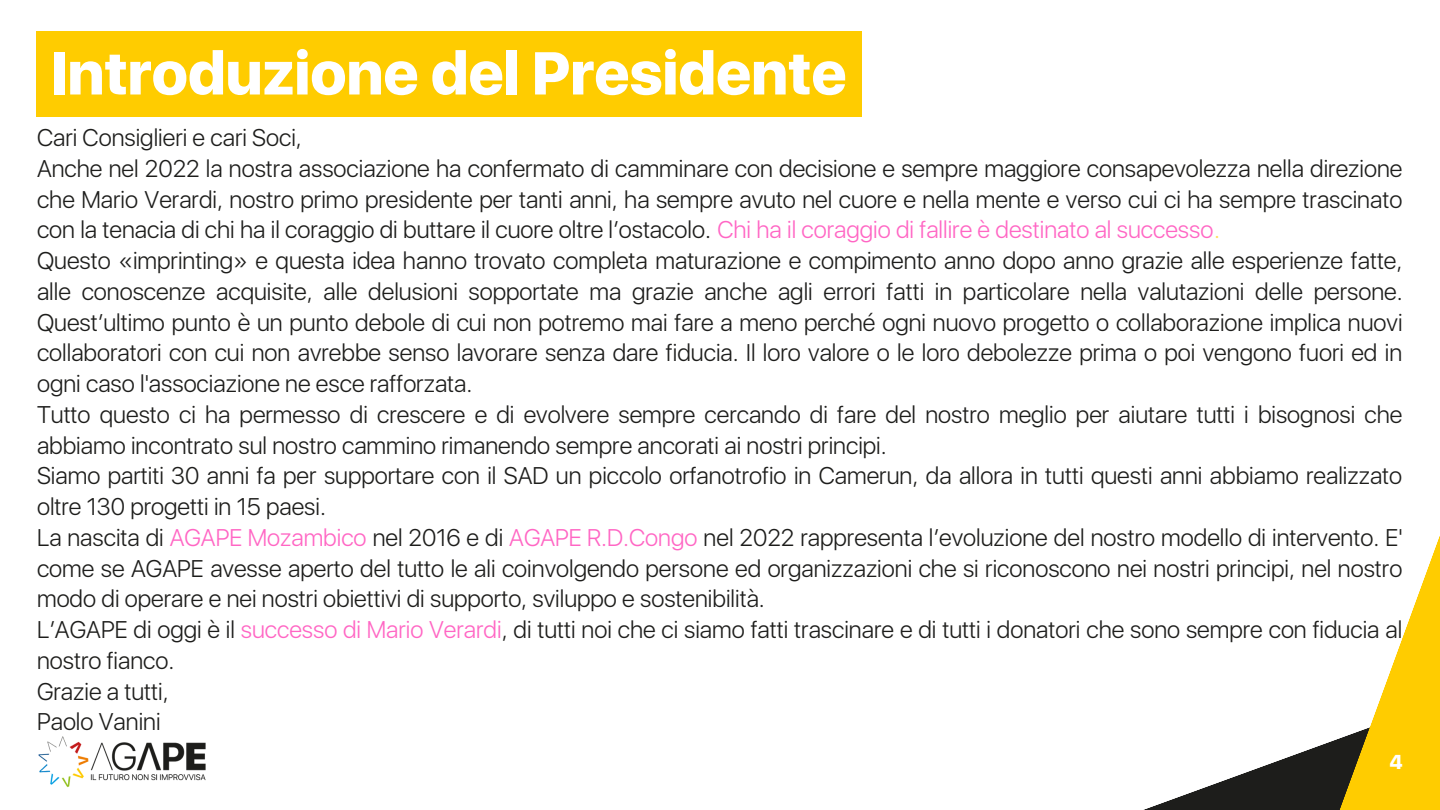
<style>
.page{position:relative;width:1440px;height:810px;background:#fff}
.page>*{position:absolute;margin:0;border:0;box-sizing:border-box;transform-origin:0 0}
.t1{font:800 60px "SFUI Display";color:#fff}
.t2{font:300 24px/30.8px "SFUI Display";color:#1d1d1b;text-align:justify}
.t3{font:800 20px "SFUI Display";color:#fff}
.s1{color:#ff66c4}
.s2{color:#ffde59}
</style>
<div class="page">
<img style="left:38px;top:736px;width:168px;height:52px">
<svg style="left:1143px;top:536px;width:297px;height:274px"></svg>
<div style="left:36px;top:31px;width:826px;height:86px;background:#fc0"></div>
<p class="t1" style="left:51px;top:37px;width:798px">Introduzione del Presidente</p>
<p class="t2" style="left:37px;top:122px;width:266px">Cari Consiglieri e cari Soci,</p>
<p class="t2" style="left:37px;top:153px;width:1367px">Anche nel 2022 la nostra associazione ha confermato di camminare con decisione e sempre maggiore consapevolezza nella direzione che Mario Verardi, nostro primo presidente per tanti anni, ha sempre avuto nel cuore e nella mente e verso cui ci ha sempre trascinato con la tenacia di chi ha il coraggio di buttare il cuore oltre l’ostacolo. <span class="s1">Chi ha il coraggio di fallire è destinato al successo</span><span class="s2">.</span></p>
<p class="t2" style="left:37px;top:245px;width:1367px">Questo «imprinting» e questa idea hanno trovato completa maturazione e compimento anno dopo anno grazie alle esperienze fatte, alle conoscenze acquisite, alle delusioni sopportate ma grazie anche agli errori fatti in particolare nella valutazioni delle persone.<br>Quest’ultimo punto è un punto debole di cui non potremo mai fare a meno perché ogni nuovo progetto o collaborazione implica nuovi collaboratori con cui non avrebbe senso lavorare senza dare fiducia. Il loro valore o le loro debolezze prima o poi vengono fuori ed in ogni caso l'associazione ne esce rafforzata.</p>
<p class="t2" style="left:37px;top:399px;width:1367px">Tutto questo ci ha permesso di crescere e di evolvere sempre cercando di fare del nostro meglio per aiutare tutti i bisognosi che abbiamo incontrato sul nostro cammino rimanendo sempre ancorati ai nostri principi.</p>
<p class="t2" style="left:37px;top:461px;width:1367px">Siamo partiti 30 anni fa per supportare con il SAD un piccolo orfanotrofio in Camerun, da allora in tutti questi anni abbiamo realizzato oltre 130 progetti in 15 paesi.</p>
<p class="t2" style="left:37px;top:522px;width:1367px">La nascita di <span class="s1">AGAPE Mozambico</span> nel 2016 e di <span class="s1">AGAPE R.D.Congo</span> nel 2022 rappresenta l’evoluzione del nostro modello di intervento. E' come se AGAPE avesse aperto del tutto le ali coinvolgendo persone ed organizzazioni che si riconoscono nei nostri principi, nel nostro modo di operare e nei nostri obiettivi di supporto, sviluppo e sostenibilità.</p>
<p class="t2" style="left:37px;top:614px;width:1367px">L’AGAPE di oggi è il <span class="s1">successo di Mario Verardi</span>, di tutti noi che ci siamo fatti trascinare e di tutti i donatori che sono sempre con fiducia al nostro fianco.</p>
<p class="t2" style="left:37px;top:676px;width:133px">Grazie a tutti,</p>
<p class="t2" style="left:37px;top:707px;width:125px">Paolo Vanini</p>
<p class="t3" style="left:1390px;top:750px;width:15px">4</p>
</div>
